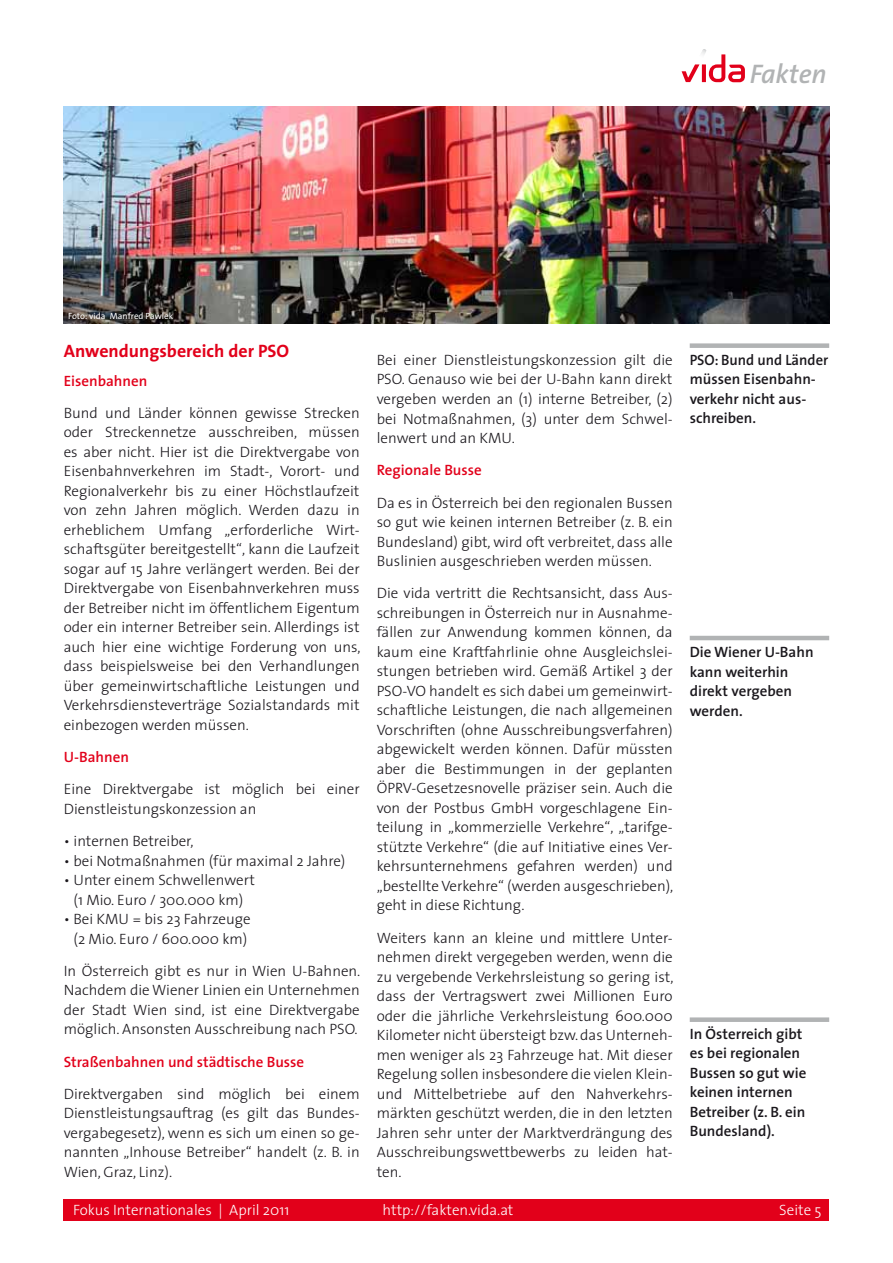
<style>
.page{position:relative;width:893px;height:1263px;background:#fff}
.page>*{position:absolute;margin:0;border:0;box-sizing:border-box;transform-origin:0 0}
.t1{font:italic 600 27px "The Sans";color:#b1b3b4}
.t2{font:700 18px "The Sans";color:#e2001a}
.t3{font:300 15px/19.5px "The Sans";color:#1a171c;text-align:justify}
.t4{font:600 15px/19.5px "The Sans";color:#1a171c}
.t5{font:600 15px "The Sans";color:#e2001a}
.t6{font:300 15px "The Sans";color:#fff}
.t7{font:9px "The Sans";color:#fff}
</style>
<div class="page">
<div style="left:64px;top:1199px;width:765px;height:21px;background:#e2001a"></div>
<svg style="left:682px;top:49px;width:63px;height:33px"></svg>
<div style="left:690px;top:343px;width:139px;height:5px;background:#b1b3b4"></div>
<hr style="left:690px;top:636px;width:139px;height:4px;background:#b1b3b4">
<div style="left:690px;top:1017px;width:139px;height:5px;background:#b1b3b4"></div>
<img style="left:64px;top:106px;width:765px;height:217px">
<h1 class="t1" style="left:750px;top:51px;width:79px">Fakten</h1>
<p class="t7" style="left:68px;top:308px;width:107px">Foto: vida_Manfred Pawlek</p>
<p class="t2" style="left:64px;top:336px;width:227px">Anwendungsbereich der PSO</p>
<p class="t5" style="left:64px;top:368px;width:85px">Eisenbahnen</p>
<p class="t3" style="left:64px;top:402px;width:298px">Bund und Länder können gewisse Strecken oder Streckennetze ausschreiben, müssen es aber nicht. Hier ist die Direktvergabe von Eisenbahnverkehren im Stadt-, Vorort- und Regionalverkehr bis zu einer Höchstlaufzeit von zehn Jahren möglich. Werden dazu in erheblichem Umfang „erforderliche Wirt&shy;schaftsgüter bereitgestellt“, kann die Laufzeit sogar auf 15 Jahre verlängert werden. Bei der Direktvergabe von Eisenbahnverkehren muss der Betreiber nicht im öffentlichem Eigentum oder ein interner Betreiber sein. Allerdings ist auch hier eine wichtige Forderung von uns, dass beispielsweise bei den Verhandlungen über gemeinwirtschaftliche Leistungen und Verkehrsdiensteverträge Sozialstandards mit einbezogen werden müssen.</p>
<p class="t5" style="left:64px;top:744px;width:67px">U-Bahnen</p>
<p class="t3" style="left:64px;top:779px;width:297px">Eine Direktvergabe ist möglich bei einer<br>Dienstleistungskonzession an</p>
<p class="t3" style="left:64px;top:831px;width:131px">• internen Betreiber,</p>
<p class="t3" style="left:64px;top:850px;width:283px">• bei Notmaßnahmen (für maximal 2 Jahre)</p>
<p class="t3" style="left:64px;top:870px;width:193px;text-align:center">• Unter einem Schwellenwert (1 Mio. Euro / 300.000 km)</p>
<p class="t3" style="left:64px;top:909px;width:188px;text-align:center">• Bei KMU = bis 23 Fahrzeuge (2 Mio. Euro / 600.000 km)</p>
<p class="t3" style="left:64px;top:960px;width:298px">In Österreich gibt es nur in Wien U-Bahnen.<br>Nachdem die Wiener Linien ein Unternehmen der Stadt Wien sind, ist eine Direktvergabe möglich. Ansonsten Ausschreibung nach PSO.</p>
<p class="t5" style="left:64px;top:1049px;width:242px">Straßenbahnen und städtische Busse</p>
<p class="t3" style="left:64px;top:1083px;width:297px">Direktvergaben sind möglich bei einem Dienstleistungsauftrag (es gilt das Bundes&shy;vergabegesetz), wenn es sich um einen so ge&shy;nannten „Inhouse Betreiber“ handelt (z. B. in Wien, Graz, Linz).</p>
<p class="t3" style="left:377px;top:350px;width:297px">Bei einer Dienstleistungskonzession gilt die PSO. Genauso wie bei der U-Bahn kann direkt vergeben werden an (1) interne Betreiber, (2) bei Notmaßnahmen, (3) unter dem Schwel&shy;lenwert und an KMU.</p>
<p class="t5" style="left:377px;top:458px;width:107px">Regionale Busse</p>
<p class="t3" style="left:377px;top:492px;width:297px">Da es in Österreich bei den regionalen Bussen so gut wie keinen internen Betreiber (z. B. ein Bundesland) gibt, wird oft verbreitet, dass alle Buslinien ausgeschrieben werden müssen.</p>
<p class="t3" style="left:377px;top:583px;width:298px">Die vida vertritt die Rechtsansicht, dass Aus&shy;schreibungen in Österreich nur in Ausnahme&shy;fällen zur Anwendung kommen können, da kaum eine Kraftfahrlinie ohne Ausgleichslei&shy;stungen betrieben wird. Gemäß Artikel 3 der PSO-VO handelt es sich dabei um gemeinwirt&shy;schaftliche Leistungen, die nach allgemeinen Vorschriften (ohne Ausschreibungsverfahren) abgewickelt werden können. Dafür müssten aber die Bestimmungen in der geplanten ÖPRV-Gesetzesnovelle präziser sein. Auch die von der Postbus GmbH vorgeschlagene Ein&shy;teilung in „kommerzielle Verkehre“, „tarifge&shy;stützte Verkehre“ (die auf Initiative eines Ver&shy;kehrsunternehmens gefahren werden) und „bestellte Verkehre“ (werden ausgeschrieben), geht in diese Richtung.</p>
<p class="t3" style="left:377px;top:927px;width:298px">Weiters kann an kleine und mittlere Unter&shy;nehmen direkt vergegeben werden, wenn die zu vergebende Verkehrsleistung so gering ist, dass der Vertragswert zwei Millionen Euro oder die jährliche Verkehrsleistung 600.000<br>Kilometer nicht übersteigt bzw. das Unterneh&shy;men weniger als 23 Fahrzeuge hat. Mit dieser Regelung sollen insbesondere die vielen Klein&shy;und Mittelbetriebe auf den Nahverkehrs&shy;märkten geschützt werden, die in den letzten Jahren sehr unter der Marktverdrängung des Ausschreibungswettbewerbs zu leiden hat&shy;ten.</p>
<p class="t4" style="left:690px;top:350px;width:140px">PSO: Bund und Länder müssen Eisenbahn&shy;verkehr nicht aus&shy;schreiben.</p>
<p class="t4" style="left:690px;top:642px;width:125px">Die Wiener U-Bahn kann weiterhin direkt vergeben werden.</p>
<p class="t4" style="left:690px;top:1024px;width:118px">In Österreich gibt es bei regionalen<br>Bussen so gut wie keinen internen<br>Betreiber (z. B. ein<br>Bundesland).</p>
<p class="t6" style="left:73px;top:1198px;width:218px">Fokus Internationales | April 2011</p>
<p class="t6" style="left:383px;top:1198px;width:132px">http://fakten.vida.at</p>
<p class="t6" style="left:779px;top:1198px;width:44px">Seite 5</p>
</div>
